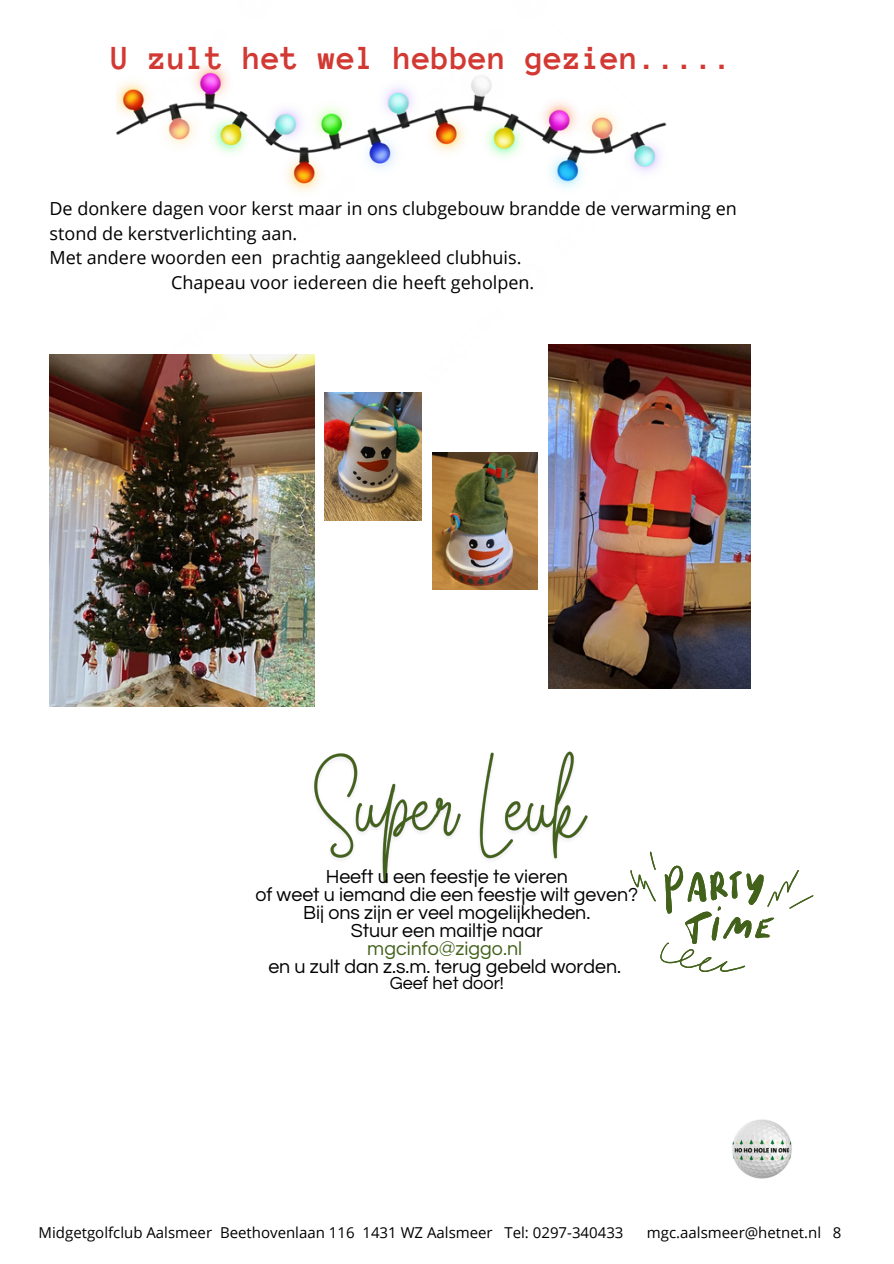
<style>
.page{position:relative;width:894px;height:1264px;background:#fff}
.page>*{position:absolute;margin:0;border:0;box-sizing:border-box;transform-origin:0 0}
.t1{font:700 34.5px "Anonymous Pro";color:#d23933}
.t2{font:19.65px/18px "Questrial";color:#000;text-align:center}
.t3{font:18.15px "Questrial";color:#000}
.t4{font:18px "Open Sans";color:#000}
.t5{font:15px "Open Sans";color:#000}
.s1{color:#42611a}
</style>
<div class="page">
<img style="left:116px;top:65px;width:551px;height:352px">
<img style="left:732px;top:1119px;width:60px;height:60px">
<img style="left:49px;top:354px;width:265px;height:352px">
<img style="left:548px;top:344px;width:202px;height:344px">
<img style="left:324px;top:392px;width:97px;height:129px">
<img style="left:432px;top:452px;width:105px;height:137px">
<img style="left:314px;top:751px;width:274px;height:133px">
<svg style="left:630px;top:851px;width:183px;height:121px"></svg>
<p class="t1" style="left:111px;top:40px;width:623px">U zult het wel hebben gezien.....</p>
<h3 class="t4" style="left:49px;top:195px;width:688px">De donkere dagen voor kerst maar in ons clubgebouw brandde de verwarming en</h3>
<h3 class="t4" style="left:49px;top:220px;width:249px">stond de kerstverlichting aan.</h3>
<h3 class="t4" style="left:49px;top:245px;width:473px">Met andere woorden een prachtig aangekleed clubhuis.</h3>
<h3 class="t4" style="left:171px;top:270px;width:364px">Chapeau voor iedereen die heeft geholpen.</h3>
<p class="t2" style="left:255px;top:867px;width:384px">Heeft u een feestje te vieren<br>of weet u iemand die een feestje wilt geven?<br>Bij ons zijn er veel mogelijkheden.<br>Stuur een mailtje naar<br><span class="s1">mgcinfo@ziggo.nl<br></span>en u zult dan z.s.m. terug gebeld worden.</p>
<p class="t3" style="left:389px;top:973px;width:116px">Geef het door!</p>
<h2 class="t5" style="left:39px;top:1221px;width:586px">Midgetgolfclub Aalsmeer Beethovenlaan 116 1431 WZ Aalsmeer Tel: 0297-340433</h2>
<h2 class="t5" style="left:646px;top:1221px;width:196px">mgc.aalsmeer@hetnet.nl 8</h2>
</div>
